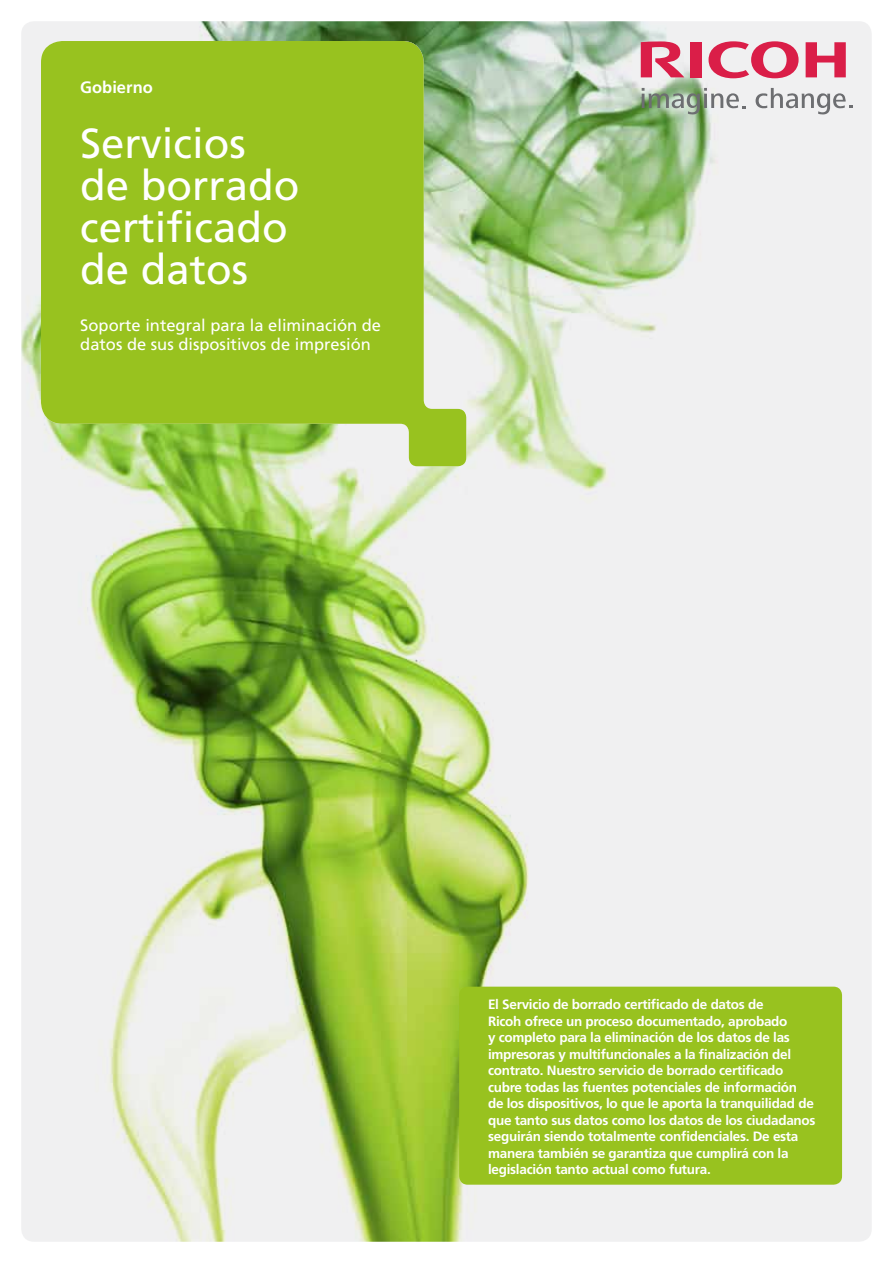
<style>
.page{position:relative;width:893px;height:1263px;background:#fff}
.page>*{position:absolute;margin:0;border:0;box-sizing:border-box;transform-origin:0 0}
.t1{font:42px/42px "Frutiger";color:#fff}
.t2{font:16.5px/19.5px "Frutiger";color:#fff}
.t3{font:700 16.5px "Frutiger";color:#fff}
.t4{font:700 13.5px/16.5px "Frutiger";letter-spacing:-.02em;color:#fff}
</style>
<div class="page">
<img style="left:21px;top:21px;width:851px;height:1221px">
<svg style="left:41px;top:41px;width:425px;height:425px;background:#9dc534"></svg>
<svg style="left:708px;top:41px;width:91px;height:37px"></svg>
<svg style="left:806px;top:42px;width:40px;height:35px"></svg>
<div style="left:690px;top:42px;width:12px;height:35px;background:#da1e48"></div>
<svg style="left:641px;top:41px;width:43px;height:36px"></svg>
<svg style="left:642px;top:88px;width:103px;height:27px"></svg>
<svg style="left:756px;top:88px;width:96px;height:27px"></svg>
<div style="left:459px;top:987px;width:383px;height:198px;background:#98c21f;border-radius:9px"></div>
<p class="t3" style="left:80px;top:78px;width:74px">Gobierno</p>
<h1 class="t1" style="left:80px;top:123px;width:221px">Servicios de borrado certificado de datos</h1>
<p class="t2" style="left:80px;top:315px;width:302px">Soporte integral para la eliminación de datos de sus dispositivos de impresión</p>
<p class="t4" style="left:488px;top:996px;width:329px">El Servicio de borrado certificado de datos de<br>Ricoh ofrece un proceso documentado, aprobado<br>y completo para la eliminación de los datos de las impresoras y multifuncionales a la finalización del contrato. Nuestro servicio de borrado certificado cubre todas las fuentes potenciales de información de los dispositivos, lo que le aporta la tranquilidad de que tanto sus datos como los datos de los ciudadanos seguirán siendo totalmente confidenciales. De esta manera también se garantiza que cumplirá con la legislación tanto actual como futura.</p>
</div>
